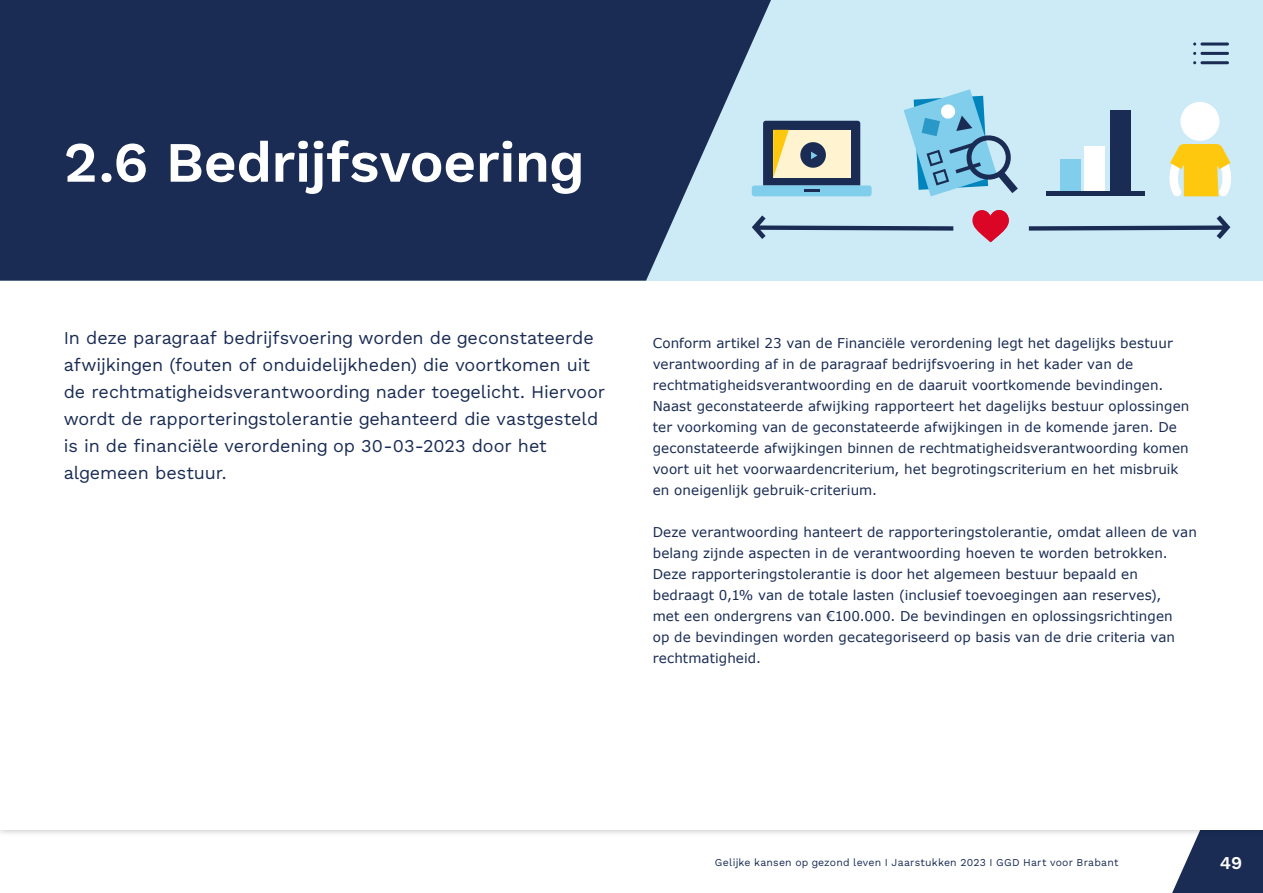
<style>
.page{position:relative;width:1263px;height:893px;background:#fff}
.page>*{position:absolute;margin:0;border:0;box-sizing:border-box;transform-origin:0 0}
._1_Kop_GGD_Work_Sans_SemiBold_38_38_wit{font:600 57px "GGD Work Sans";letter-spacing:-.01em;color:#fff}
._4_Intro_GGD_Work_Sans_Regular_12_18{font:18px/27px "GGD Work Sans";letter-spacing:-.005em;color:#1a2c54}
.t1{font:600 18px "GGD Work Sans";color:#fff}
._5_Platte_tekst_Verdana_Regular_9_14{font:13.5px/21px "Verdana";letter-spacing:.005em;color:#1a2c54}
.t2{font:10.5px "GGD Work Sans";letter-spacing:.02em;color:#1a2c54}
</style>
<div class="page">
<svg style="left:1172px;top:838px;width:91px;height:55px"></svg>
<div style="left:0;top:0;width:1263px;height:281px;background:#ccebf7"></div>
<svg style="left:0;top:0;width:771px;height:281px;fill:#1a2c54"></svg>
<svg style="left:1029px;top:215px;width:201px;height:24px"></svg>
<svg style="left:752px;top:215px;width:201px;height:24px"></svg>
<svg style="left:972px;top:210px;width:37px;height:32px"></svg>
<div style="left:1059px;top:159px;width:21px;height:35px;background:#80cdec"></div>
<div style="left:1084px;top:146px;width:21px;height:48px;background:#fff"></div>
<div style="left:1110px;top:110px;width:21px;height:82px;background:#1a2c54"></div>
<hr style="left:1046px;top:192px;width:98px;height:4px;background:#1a2c54">
<svg style="left:904px;top:89px;width:114px;height:107px"></svg>
<div style="left:752px;top:186px;width:119px;height:10px;background:#80cdec;border-radius:3px"></div>
<hr style="left:804px;top:189px;width:15px;height:3px;background:#1a2c54">
<svg style="left:763px;top:121px;width:97px;height:65px"></svg>
<svg style="left:1169px;top:144px;width:62px;height:52px"></svg>
<div style="left:1180px;top:102px;width:39px;height:39px;background:#fff;border-radius:50%"></div>
<hr style="left:1200px;top:43px;width:29px;height:3px;background:#1a2c54;border-radius:2px">
<hr style="left:1200px;top:52px;width:29px;height:3px;background:#1a2c54;border-radius:2px">
<hr style="left:1200px;top:61px;width:29px;height:3px;background:#1a2c54;border-radius:2px">
<p class="_1_Kop_GGD_Work_Sans_SemiBold_38_38_wit" style="left:64px;top:119px;width:520px">2.6 Bedrijfsvoering</p>
<p class="_4_Intro_GGD_Work_Sans_Regular_12_18" style="left:64px;top:323px;width:543px">In deze paragraaf bedrijfsvoering worden de geconstateerde afwijkingen (fouten of onduidelijkheden) die voortkomen uit de rechtmatigheidsverantwoording nader toegelicht. Hiervoor wordt de rapporteringstolerantie gehanteerd die vastgesteld is in de financiële verordening op 30-03-2023 door het algemeen bestuur.</p>
<p class="_5_Platte_tekst_Verdana_Regular_9_14" style="left:653px;top:333px;width:538px">Conform artikel 23 van de Financiële verordening legt het dagelijks bestuur verantwoording af in de paragraaf bedrijfsvoering in het kader van de rechtmatigheidsverantwoording en de daaruit voortkomende bevindingen.<br>Naast geconstateerde afwijking rapporteert het dagelijks bestuur oplossingen ter voorkoming van de geconstateerde afwijkingen in de komende jaren. De geconstateerde afwijkingen binnen de rechtmatigheidsverantwoording komen voort uit het voorwaardencriterium, het begrotingscriterium en het misbruik en oneigenlijk gebruik-criterium.</p>
<p class="_5_Platte_tekst_Verdana_Regular_9_14" style="left:653px;top:522px;width:546px">Deze verantwoording hanteert de rapporteringstolerantie, omdat alleen de van belang zijnde aspecten in de verantwoording hoeven te worden betrokken.<br>Deze rapporteringstolerantie is door het algemeen bestuur bepaald en bedraagt 0,1% van de totale lasten (inclusief toevoegingen aan reserves),<br>met een ondergrens van €100.000. De bevindingen en oplossingsrichtingen<br>op de bevindingen worden gecategoriseerd op basis van de drie criteria van rechtmatigheid.</p>
<p class="t2" style="left:715px;top:854px;width:405px">Gelijke kansen op gezond leven I Jaarstukken 2023 I GGD Hart voor Brabant</p>
<h2 class="t1" style="left:1220px;top:850px;width:24px">49</h2>
</div>
